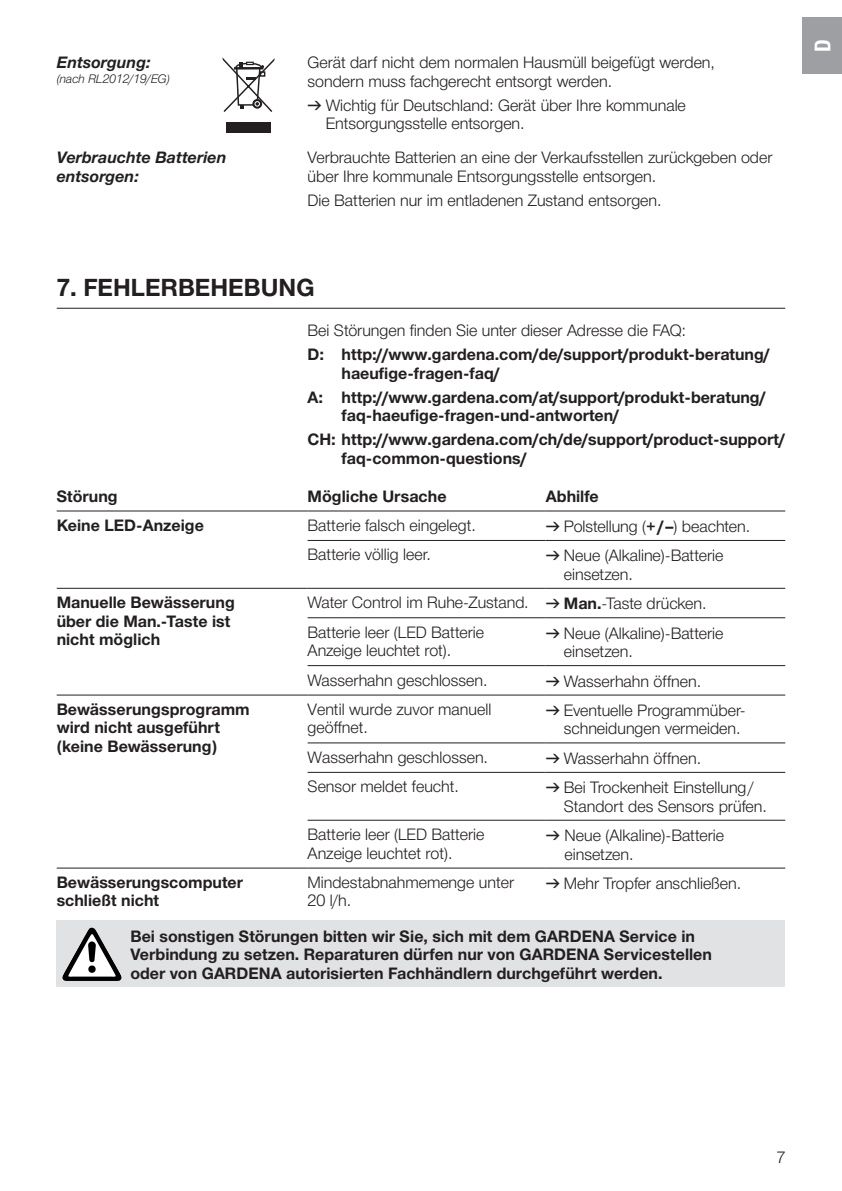
<style>
.page{position:relative;width:842px;height:1191px;background:#fff}
.page>*{position:absolute;margin:0;border:0;box-sizing:border-box;transform-origin:0 0}
.t1{font:700 24px "Gardena Sans";color:#231f20}
.t2{font:700 22px "Gardena Sans Cond";color:#fff}
.t3{font:16px/18.4px "Gardena Sans";color:#231f20}
.t4{font:700 16px/18.4px "Gardena Sans";color:#231f20}
.t5{font:italic 700 16px/18.4px "Gardena Sans";color:#231f20}
.t6{font:italic 12px "Gardena Sans";color:#231f20}
.s1{font-family:"Formdruck"}
.s2{font-weight:700}
</style>
<div class="page">
<div style="left:227px;top:122px;width:44px;height:11px;background:#231f20"></div>
<svg style="left:221px;top:57px;width:54px;height:55px"></svg>
<hr style="left:57px;top:308px;width:728px;height:1px;background:#231f20">
<hr style="left:57px;top:867px;width:251px;height:1px;background:#231f20">
<hr style="left:308px;top:867px;width:238px;height:1px;background:#231f20">
<hr style="left:546px;top:867px;width:239px;height:1px;background:#231f20">
<hr style="left:308px;top:742px;width:238px;height:1px;background:#231f20">
<hr style="left:546px;top:742px;width:239px;height:1px;background:#231f20">
<hr style="left:308px;top:772px;width:238px;height:1px;background:#231f20">
<hr style="left:546px;top:772px;width:239px;height:1px;background:#231f20">
<hr style="left:308px;top:820px;width:238px;height:1px;background:#231f20">
<hr style="left:546px;top:820px;width:239px;height:1px;background:#231f20">
<hr style="left:57px;top:510px;width:251px;height:1px;background:#231f20">
<hr style="left:308px;top:510px;width:238px;height:1px;background:#231f20">
<hr style="left:546px;top:510px;width:239px;height:1px;background:#231f20">
<hr style="left:308px;top:540px;width:238px;height:1px;background:#231f20">
<hr style="left:546px;top:540px;width:239px;height:1px;background:#231f20">
<hr style="left:57px;top:588px;width:251px;height:1px;background:#231f20">
<hr style="left:308px;top:588px;width:238px;height:1px;background:#231f20">
<hr style="left:546px;top:588px;width:239px;height:1px;background:#231f20">
<hr style="left:308px;top:617px;width:238px;height:1px;background:#231f20">
<hr style="left:546px;top:617px;width:239px;height:1px;background:#231f20">
<hr style="left:308px;top:665px;width:238px;height:1px;background:#231f20">
<hr style="left:546px;top:665px;width:239px;height:1px;background:#231f20">
<hr style="left:57px;top:694px;width:251px;height:1px;background:#231f20">
<hr style="left:308px;top:694px;width:238px;height:1px;background:#231f20">
<hr style="left:546px;top:694px;width:239px;height:1px;background:#231f20">
<div style="left:57px;top:920px;width:728px;height:67px;background:#e1e2e4"></div>
<img style="left:64px;top:927px;width:27px;height:47px">
<div style="left:802px;top:17px;width:40px;height:57px;background:#9d9fa2"></div>
<p class="t5" style="left:57px;top:52px;width:95px">Entsorgung:</p>
<p class="t6" style="left:57px;top:70px;width:115px">(nach RL2012/19/EG)</p>
<p class="t3" style="left:308px;top:53px;width:409px">Gerät darf nicht dem normalen Hausmüll beigefügt werden, sondern muss fachgerecht entsorgt werden.</p>
<p class="t3" style="left:326px;top:95px;width:362px;text-indent:-18px"><span class="s1">v</span> Wichtig für Deutschland: Gerät über Ihre kommunale<br>Entsorgungsstelle entsorgen.</p>
<p class="t5" style="left:57px;top:147px;width:171px">Verbrauchte Batterien entsorgen:</p>
<p class="t3" style="left:308px;top:148px;width:466px">Verbrauchte Batterien an eine der Verkaufsstellen zurückgeben oder über Ihre kommunale Entsorgungsstelle entsorgen.</p>
<p class="t3" style="left:308px;top:190px;width:355px">Die Batterien nur im entladenen Zustand entsorgen.</p>
<h1 class="t1" style="left:57px;top:270px;width:259px">7. FEHLERBEHEBUNG</h1>
<p class="t3" style="left:308px;top:321px;width:380px">Bei Störungen finden Sie unter dieser Adresse die FAQ:</p>
<p class="t4" style="left:342px;top:344px;width:430px;text-indent:-34px">D: http://www.gardena.com/de/support/produkt-beratung/ haeufige-fragen-faq/</p>
<p class="t4" style="left:342px;top:387px;width:426px;text-indent:-34px">A: http://www.gardena.com/at/support/produkt-beratung/ faq-haeufige-fragen-und-antworten/</p>
<p class="t4" style="left:342px;top:429px;width:445px;text-indent:-34px">CH: http://www.gardena.com/ch/de/support/product-support/ faq-common-questions/</p>
<p class="t4" style="left:57px;top:487px;width:63px">Störung</p>
<p class="t4" style="left:308px;top:487px;width:140px">Mögliche Ursache</p>
<p class="t4" style="left:546px;top:487px;width:55px">Abhilfe</p>
<p class="t4" style="left:57px;top:515px;width:149px">Keine LED-Anzeige</p>
<p class="t3" style="left:308px;top:515px;width:170px">Batterie falsch eingelegt.</p>
<p class="t3" style="left:546px;top:516px;width:206px"><span class="s1">v</span> Polstellung (<span class="s2">+/–</span>) beachten.</p>
<p class="t3" style="left:308px;top:545px;width:125px">Batterie völlig leer.</p>
<p class="t3" style="left:564px;top:546px;width:161px;text-indent:-18px"><span class="s1">v</span> Neue (Alkaline)-Batterie einsetzen.</p>
<p class="t4" style="left:57px;top:592px;width:180px">Manuelle Bewässerung über die Man.-Taste ist nicht möglich</p>
<p class="t3" style="left:308px;top:587px;width:400px;line-height:29.4px">Water Control im Ruhe-Zustand. <span class="s1">v</span> <span class="s2">Man.</span>-Taste drücken.<br>Batterie leer (LED Batterie</p>
<p class="t3" style="left:308px;top:640px;width:145px">Anzeige leuchtet rot).</p>
<p class="t3" style="left:564px;top:623px;width:161px;text-indent:-18px"><span class="s1">v</span> Neue (Alkaline)-Batterie einsetzen.</p>
<p class="t3" style="left:308px;top:670px;width:181px">Wasserhahn geschlossen.</p>
<p class="t3" style="left:546px;top:671px;width:157px"><span class="s1">v</span> Wasserhahn öffnen.</p>
<p class="t4" style="left:57px;top:699px;width:195px">Bewässerungsprogramm wird nicht ausgeführt (keine Bewässerung)</p>
<p class="t3" style="left:308px;top:699px;width:185px">Ventil wurde zuvor manuell geöffnet.</p>
<p class="t3" style="left:564px;top:700px;width:183px;text-indent:-18px"><span class="s1">v</span> Eventuelle Programmüber&shy;schneidungen vermeiden.</p>
<p class="t3" style="left:308px;top:747px;width:182px">Wasserhahn geschlossen.</p>
<p class="t3" style="left:546px;top:748px;width:157px"><span class="s1">v</span> Wasserhahn öffnen.</p>
<p class="t3" style="left:308px;top:776px;width:153px">Sensor meldet feucht.</p>
<p class="t3" style="left:564px;top:777px;width:205px;text-indent:-18px"><span class="s1">v</span> Bei Trockenheit Einstellung/<br>Standort des Sensors prüfen.</p>
<p class="t3" style="left:308px;top:824px;width:178px">Batterie leer (LED Batterie<br>Anzeige leuchtet rot).</p>
<p class="t3" style="left:564px;top:825px;width:161px;text-indent:-19px"><span class="s1">v</span> Neue (Alkaline)-Batterie einsetzen.</p>
<p class="t4" style="left:57px;top:872px;width:188px">Bewässerungscomputer schließt nicht</p>
<p class="t3" style="left:308px;top:872px;width:208px">Mindestabnahmemenge unter<br>20 l/h.</p>
<p class="t3" style="left:546px;top:873px;width:197px"><span class="s1">v</span> Mehr Tropfer anschließen.</p>
<p class="t4" style="left:130px;top:926px;width:583px">Bei sonstigen Störungen bitten wir Sie, sich mit dem GARDENA Service in<br>Verbindung zu setzen. Reparaturen dürfen nur von GARDENA Servicestellen oder von GARDENA autorisierten Fachhändlern durchgeführt werden.</p>
<h2 class="t2" style="left:807px;top:52px;width:14px;rotate:-90deg">D</h2>
<p class="t3" style="left:776px;top:1147px;width:10px">7</p>
</div>
